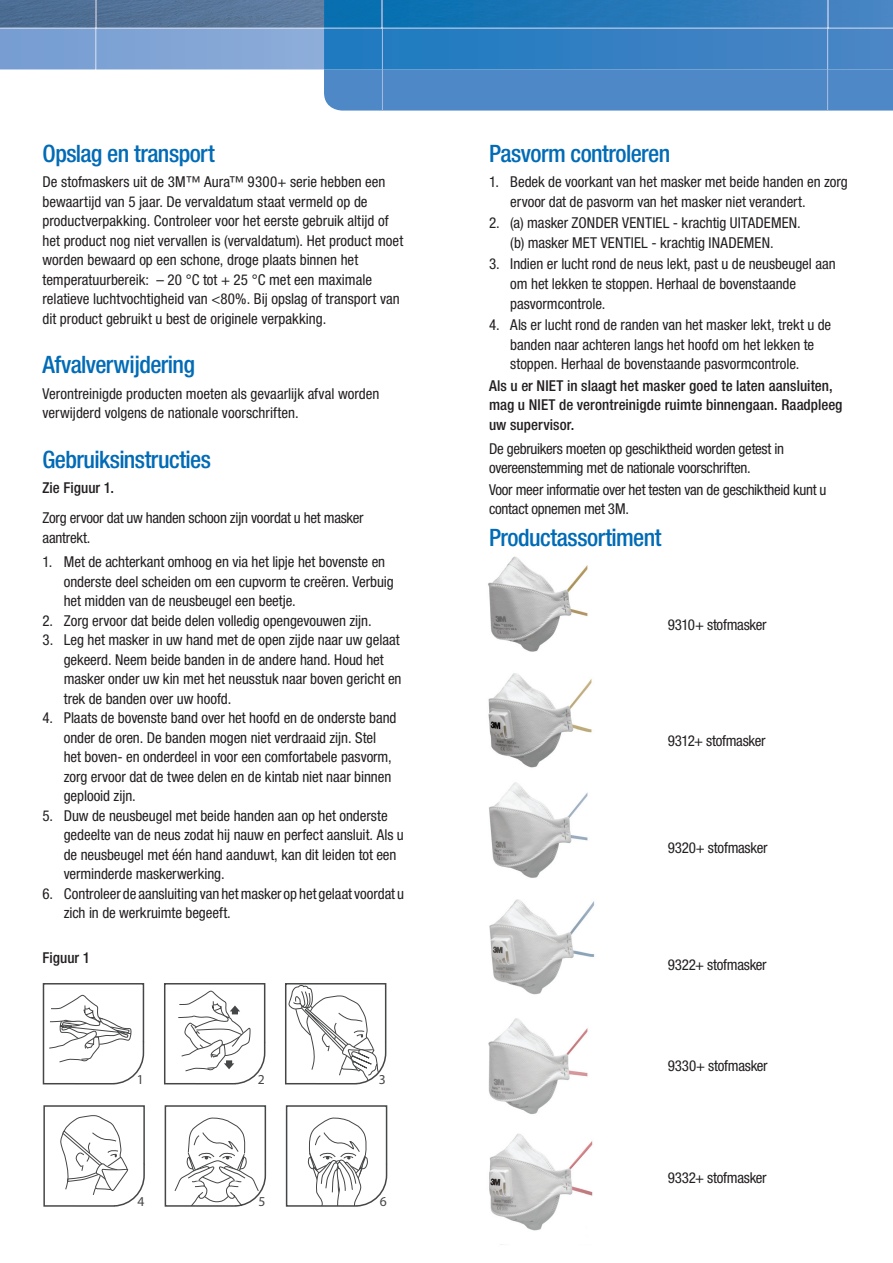
<style>
.page{position:relative;width:893px;height:1263px;background:#fff}
.page>*{position:absolute;margin:0;border:0;box-sizing:border-box;transform-origin:0 0}
.t1{font:500 condensed 24px "Helvetica Neue LTW1 G";letter-spacing:-.02em;color:#006bb6}
.t2{font:condensed 15px/19.5px "Helvetica Neue LTW1 G";letter-spacing:-.005em;color:#231f20}
.t3{font:500 condensed 15px/19.5px "Helvetica Neue LTW1 G";letter-spacing:.005em;color:#231f20}
.t4{font:500 13.65px "Helvetica Neue";color:#454647}
</style>
<div class="page">
<div style="left:324px;top:73px;width:569px;height:38px;background:#4e88c7"></div>
<hr style="left:382px;top:69px;width:1px;height:42px;background:#a2b9df">
<hr style="left:827px;top:69px;width:1px;height:42px;background:#a2b9df">
<svg style="left:0;top:0;width:893px;height:73px;background:#4b87bf"></svg>
<img style="left:488px;top:556px;width:100px;height:96px">
<img style="left:488px;top:673px;width:104px;height:95px">
<img style="left:489px;top:782px;width:99px;height:96px">
<img style="left:489px;top:899px;width:106px;height:96px">
<img style="left:488px;top:1018px;width:100px;height:96px">
<img style="left:489px;top:1133px;width:104px;height:112px">
<svg style="left:42px;top:983px;width:345px;height:102px"></svg>
<svg style="left:43px;top:1105px;width:345px;height:102px"></svg>
<h1 class="t1" style="left:43px;top:145px;width:174px">Opslag en transport</h1>
<p class="t2" style="left:43px;top:173px;width:362px">De stofmaskers uit de 3M™ Aura™ 9300+ serie hebben een bewaartĳd van 5 jaar. De vervaldatum staat vermeld op de productverpakking. Controleer voor het eerste gebruik altĳd of het product nog niet vervallen is (vervaldatum). Het product moet worden bewaard op een schone, droge plaats binnen het temperatuurbereik: – 20 °C tot + 25 °C met een maximale relatieve luchtvochtigheid van &lt;80%. Bĳ opslag of transport van dit product gebruikt u best de originele verpakking.</p>
<h1 class="t1" style="left:43px;top:356px;width:154px">Afvalverwĳdering</h1>
<p class="t2" style="left:43px;top:385px;width:338px">Verontreinigde producten moeten als gevaarlĳk afval worden verwĳderd volgens de nationale voorschriften.</p>
<h1 class="t1" style="left:43px;top:451px;width:170px">Gebruiksinstructies</h1>
<p class="t3" style="left:43px;top:479px;width:73px">Zie Figuur 1.</p>
<p class="t2" style="left:43px;top:509px;width:323px">Zorg ervoor dat uw handen schoon zĳn voordat u het masker aantrekt.</p>
<p class="t2" style="left:64px;top:553px;width:331px;text-indent:-21px">1. Met de achterkant omhoog en via het lipje het bovenste en onderste deel scheiden om een cupvorm te creëren. Verbuig het midden van de neusbeugel een beetje.</p>
<p class="t2" style="left:43px;top:612px;width:331px">2. Zorg ervoor dat beide delen volledig opengevouwen zĳn.</p>
<p class="t2" style="left:64px;top:631px;width:339px;text-indent:-21px">3. Leg het masker in uw hand met de open zĳde naar uw gelaat gekeerd. Neem beide banden in de andere hand. Houd het masker onder uw kin met het neusstuk naar boven gericht en trek de banden over uw hoofd.</p>
<p class="t2" style="left:64px;top:709px;width:334px;text-indent:-21px">4. Plaats de bovenste band over het hoofd en de onderste band onder de oren. De banden mogen niet verdraaid zĳn. Stel het boven- en onderdeel in voor een comfortabele pasvorm, zorg ervoor dat de twee delen en de kintab niet naar binnen geplooid zĳn.</p>
<p class="t2" style="left:64px;top:807px;width:342px;text-indent:-21px">5. Duw de neusbeugel met beide handen aan op het onderste gedeelte van de neus zodat hĳ nauw en perfect aansluit. Als u de neusbeugel met één hand aanduwt, kan dit leiden tot een verminderde maskerwerking.</p>
<p class="t2" style="left:64px;top:885px;width:342px;text-indent:-21px">6. Controleer de aansluiting van het masker op het gelaat voordat u zich in de werkruimte begeeft.</p>
<p class="t3" style="left:43px;top:949px;width:49px">Figuur 1</p>
<p class="t4" style="left:137px;top:1071px;width:8px">1</p>
<p class="t4" style="left:258px;top:1071px;width:8px">2</p>
<p class="t4" style="left:379px;top:1071px;width:8px">3</p>
<p class="t4" style="left:137px;top:1194px;width:8px">4</p>
<p class="t4" style="left:259px;top:1194px;width:8px">5</p>
<p class="t4" style="left:380px;top:1194px;width:8px">6</p>
<h1 class="t1" style="left:489px;top:145px;width:183px">Pasvorm controleren</h1>
<p class="t2" style="left:510px;top:173px;width:339px;text-indent:-21px">1. Bedek de voorkant van het masker met beide handen en zorg ervoor dat de pasvorm van het masker niet verandert.</p>
<p class="t2" style="left:489px;top:215px;width:313px;text-align:center">2. (a) masker ZONDER VENTIEL - krachtig UITADEMEN. (b) masker MET VENTIEL - krachtig INADEMEN.</p>
<p class="t2" style="left:510px;top:256px;width:327px;text-indent:-21px">3. Indien er lucht rond de neus lekt, past u de neusbeugel aan om het lekken te stoppen. Herhaal de bovenstaande pasvormcontrole.</p>
<p class="t2" style="left:510px;top:316px;width:322px;text-indent:-21px">4. Als er lucht rond de randen van het masker lekt, trekt u de banden naar achteren langs het hoofd om het lekken te stoppen. Herhaal de bovenstaande pasvormcontrole.</p>
<p class="t3" style="left:489px;top:377px;width:355px">Als u er NIET in slaagt het masker goed te laten aansluiten, mag u NIET de verontreinigde ruimte binnengaan. Raadpleeg uw supervisor.</p>
<p class="t2" style="left:489px;top:440px;width:297px">De gebruikers moeten op geschiktheid worden getest in overeenstemming met de nationale voorschriften.</p>
<p class="t2" style="left:489px;top:481px;width:339px">Voor meer informatie over het testen van de geschiktheid kunt u contact opnemen met 3M.</p>
<h1 class="t1" style="left:489px;top:529px;width:174px">Productassortiment</h1>
<p class="t2" style="left:668px;top:616px;width:100px">9310+ stofmasker</p>
<p class="t2" style="left:668px;top:732px;width:99px">9312+ stofmasker</p>
<p class="t2" style="left:668px;top:839px;width:101px">9320+ stofmasker</p>
<p class="t2" style="left:668px;top:956px;width:101px">9322+ stofmasker</p>
<p class="t2" style="left:668px;top:1057px;width:102px">9330+ stofmasker</p>
<p class="t2" style="left:668px;top:1169px;width:100px">9332+ stofmasker</p>
</div>
